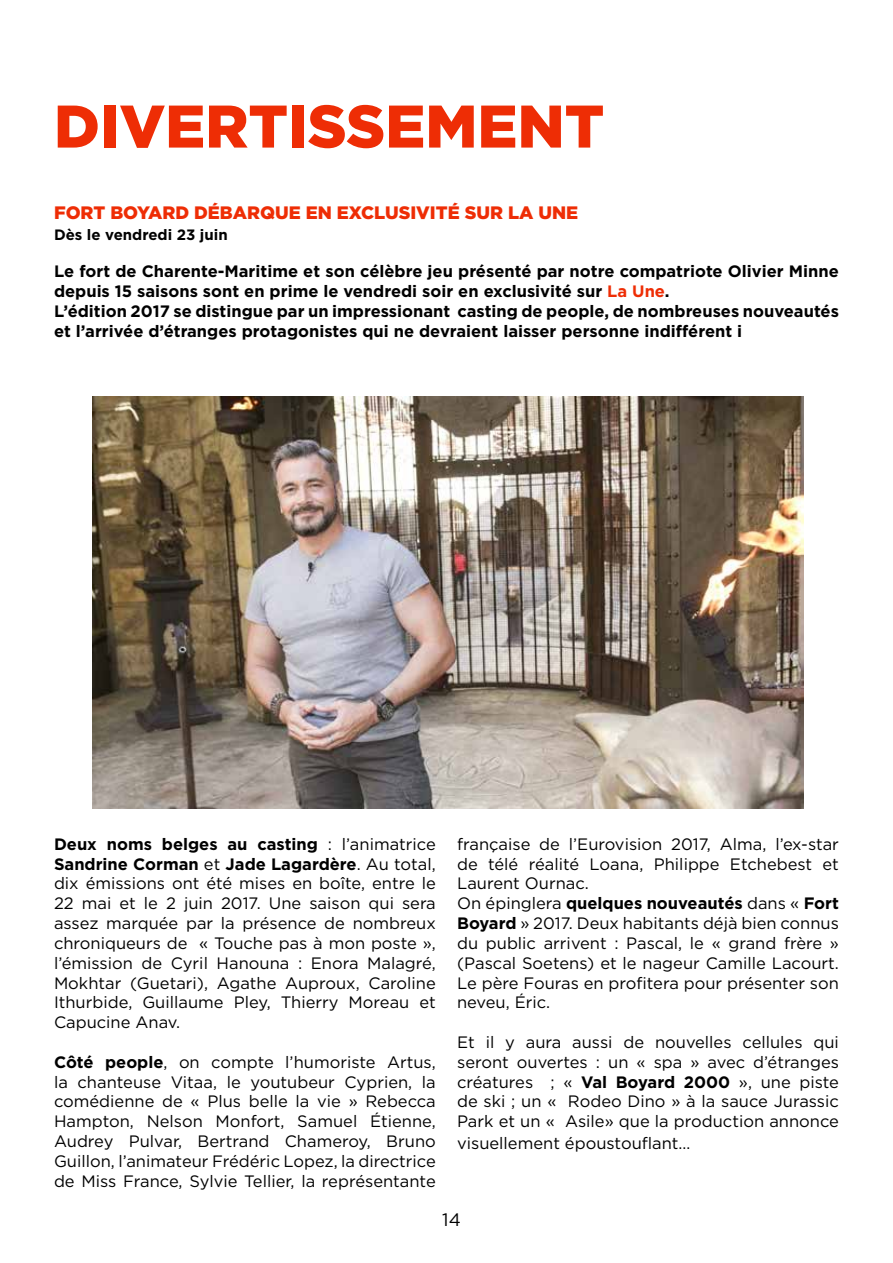
<style>
.page{position:relative;width:893px;height:1263px;background:#fff}
.page>*{position:absolute;margin:0;border:0;box-sizing:border-box;transform-origin:0 0}
.t1{font:900 60px "Gotham";color:#ee2d05}
.t2{font:900 18px "Gotham";color:#ee2d05}
.t3{font:18px "Gotham";color:#000}
.t4{font:16.5px/19.8px "Gotham";color:#000;text-align:justify}
.t5{font:700 16.5px/19.8px "Gotham";color:#000}
.t6{font:700 15px "Gotham";color:#000}
.s1{color:#ee2d05}
.s2{font-weight:700}
</style>
<div class="page">
<img style="left:92px;top:396px;width:712px;height:412px">
<h1 class="t1" style="left:54px;top:85px;width:552px">DIVERTISSEMENT</h1>
<p class="t2" style="left:54px;top:200px;width:526px">FORT BOYARD DÉBARQUE EN EXCLUSIVITÉ SUR LA UNE</p>
<p class="t6" style="left:54px;top:225px;width:175px">Dès le vendredi 23 juin</p>
<p class="t5" style="left:54px;top:261px;width:786px">Le fort de Charente-Maritime et son célèbre jeu présenté par notre compatriote Olivier Minne depuis 15 saisons sont en prime le vendredi soir en exclusivité sur <span class="s1">La Une</span>.<br>L’édition 2017 se distingue par un impressionant casting de people, de nombreuses nouveautés et l’arrivée d’étranges protagonistes qui ne devraient laisser personne indifférent i</p>
<p class="t4" style="left:54px;top:834px;width:383px"><span class="s2">Deux noms belges au casting</span> : l’animatrice <span class="s2">Sandrine Corman</span> et <span class="s2">Jade Lagardère</span>. Au total, dix émissions ont été mises en boîte, entre le 22 mai et le 2 juin 2017. Une saison qui sera assez marquée par la présence de nombreux chroniqueurs de « Touche pas à mon poste », l’émission de Cyril Hanouna : Enora Malagré, Mokhtar (Guetari), Agathe Auproux, Caroline Ithurbide, Guillaume Pley, Thierry Moreau et Capucine Anav.</p>
<p class="t4" style="left:54px;top:1051px;width:383px"><span class="s2">Côté people</span>, on compte l’humoriste Artus, la chanteuse Vitaa, le youtubeur Cyprien, la comédienne de « Plus belle la vie » Rebecca Hampton, Nelson Monfort, Samuel Étienne, Audrey Pulvar, Bertrand Chameroy, Bruno Guillon, l’animateur Frédéric Lopez, la directrice de Miss France, Sylvie Tellier, la représentante</p>
<p class="t4" style="left:457px;top:834px;width:383px;text-align:left">française de l’Eurovision 2017, Alma, l’ex-star de télé réalité Loana, Philippe Etchebest et Laurent Ournac.<br>On épinglera <span class="s2">quelques nouveautés</span> dans « <span class="s2">Fort Boyard</span> » 2017. Deux habitants déjà bien connus du public arrivent : Pascal, le « grand frère » (Pascal Soetens) et le nageur Camille Lacourt.<br>Le père Fouras en profitera pour présenter son neveu, Éric.</p>
<p class="t4" style="left:457px;top:1032px;width:383px">Et il y aura aussi de nouvelles cellules qui seront ouvertes : un « spa » avec d’étranges créatures ; « <span class="s2">Val Boyard 2000</span> », une piste de ski ; un « Rodeo Dino » à la sauce Jurassic Park et un « Asile» que la production annonce</p>
<p class="t4" style="left:457px;top:1132px;width:235px">visuellement époustouflant…</p>
<p class="t3" style="left:442px;top:1208px;width:20px">14</p>
</div>
